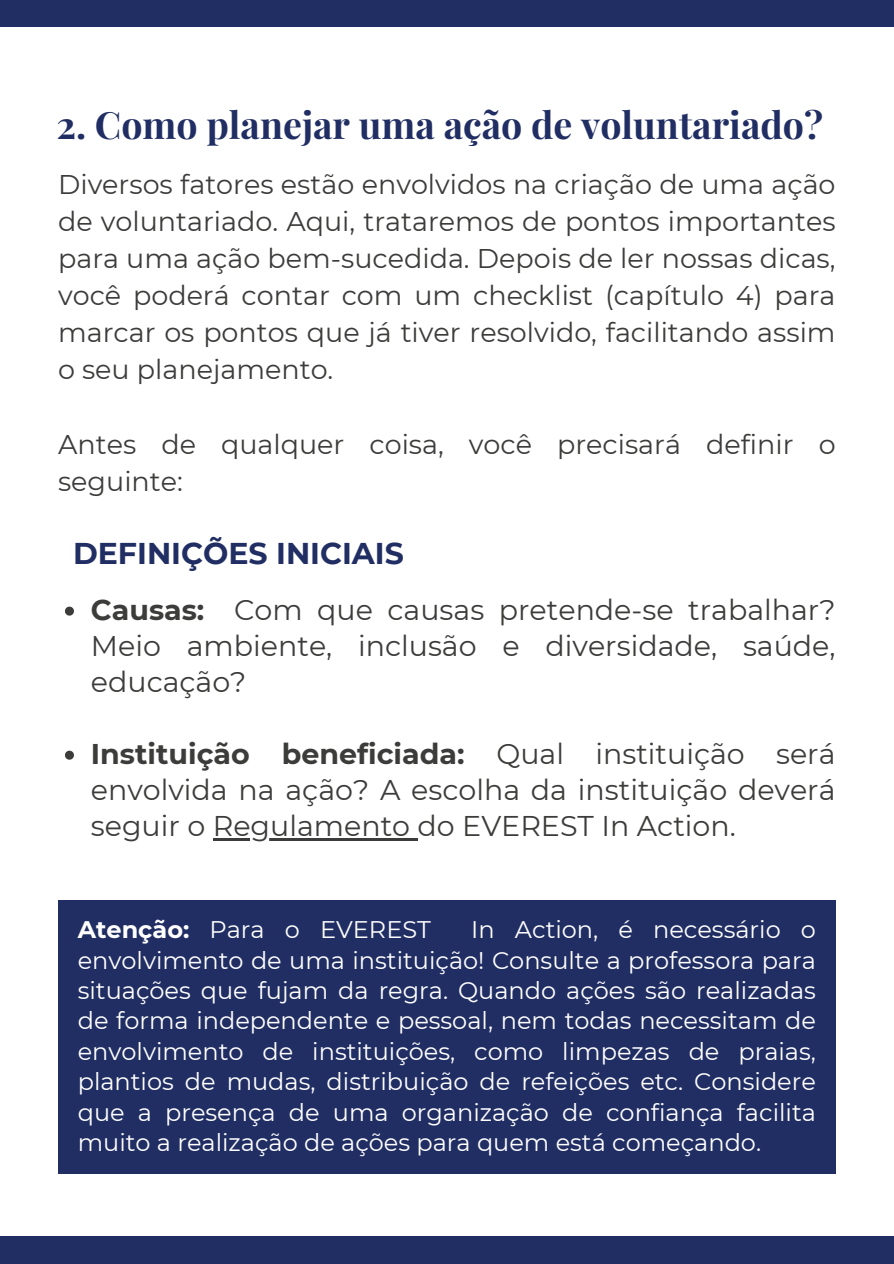
<style>
.page{position:relative;width:894px;height:1264px;background:#fff}
.page>*{position:absolute;margin:0;border:0;box-sizing:border-box;transform-origin:0 0}
.t1{font:700 37.5px "Playfair Display";color:#212e63}
.t2{font:700 30px "Montserrat";color:#212e63}
.t3{font:28.5px/36px "Montserrat";color:#3c3c3b}
.t4{font:27px/37.2px "Montserrat";color:#3c3c3b;text-align:justify}
.t5{font:24px/30.3px "Montserrat";color:#fff;text-align:justify}
.s1{font-weight:700}
</style>
<div class="page">
<div style="left:0;top:1236px;width:893px;height:27px;background:#212e63"></div>
<div style="left:0;top:0;width:893px;height:27px;background:#212e63"></div>
<div style="left:58px;top:900px;width:777px;height:274px;background:#212e63"></div>
<svg style="left:65px;top:606px;width:9px;height:9px"></svg>
<svg style="left:65px;top:750px;width:9px;height:9px"></svg>
<hr style="left:213px;top:838px;width:204px;height:2px;background:#3c3c3b">
<h1 class="t1" style="left:56px;top:99px;width:768px">2. Como planejar uma ação de voluntariado?</h1>
<h3 class="t4" style="left:58px;top:165px;width:778px">Diversos fatores estão envolvidos na criação de uma ação de voluntariado. Aqui, trataremos de pontos importantes para uma ação bem-sucedida. Depois de ler nossas dicas, você poderá contar com um checklist (capítulo 4) para marcar os pontos que já tiver resolvido, facilitando assim o seu planejamento.</h3>
<h3 class="t4" style="left:58px;top:425px;width:778px">Antes de qualquer coisa, você precisará definir o seguinte:</h3>
<p class="t2" style="left:73px;top:535px;width:332px">DEFINIÇÕES INICIAIS</p>
<h2 class="t3" style="left:91px;top:592px;width:746px"><span class="s1">Causas:</span> Com que causas pretende-se trabalhar?<br>Meio ambiente, inclusão e diversidade, saúde,</h2>
<p class="t3" style="left:91px;top:664px;width:157px">educação?</p>
<p class="t3" style="left:91px;top:736px;width:746px;text-align:justify"><span class="s1">Instituição beneficiada:</span> Qual instituição será envolvida na ação? A escolha da instituição deverá seguir o Regulamento do EVEREST In Action.</p>
<p class="t5" style="left:78px;top:914px;width:354px"><span class="s1">Atenção:</span> Para o EVEREST</p>
<p class="t5" style="left:78px;top:914px;width:739px;text-indent:393px">In Action, é necessário o envolvimento de uma instituição! Consulte a professora para situações que fujam da regra. Quando ações são realizadas de forma independente e pessoal, nem todas necessitam de envolvimento de instituições, como limpezas de praias, plantios de mudas, distribuição de refeições etc. Considere que a presença de uma organização de confiança facilita muito a realização de ações para quem está começando.</p>
</div>
